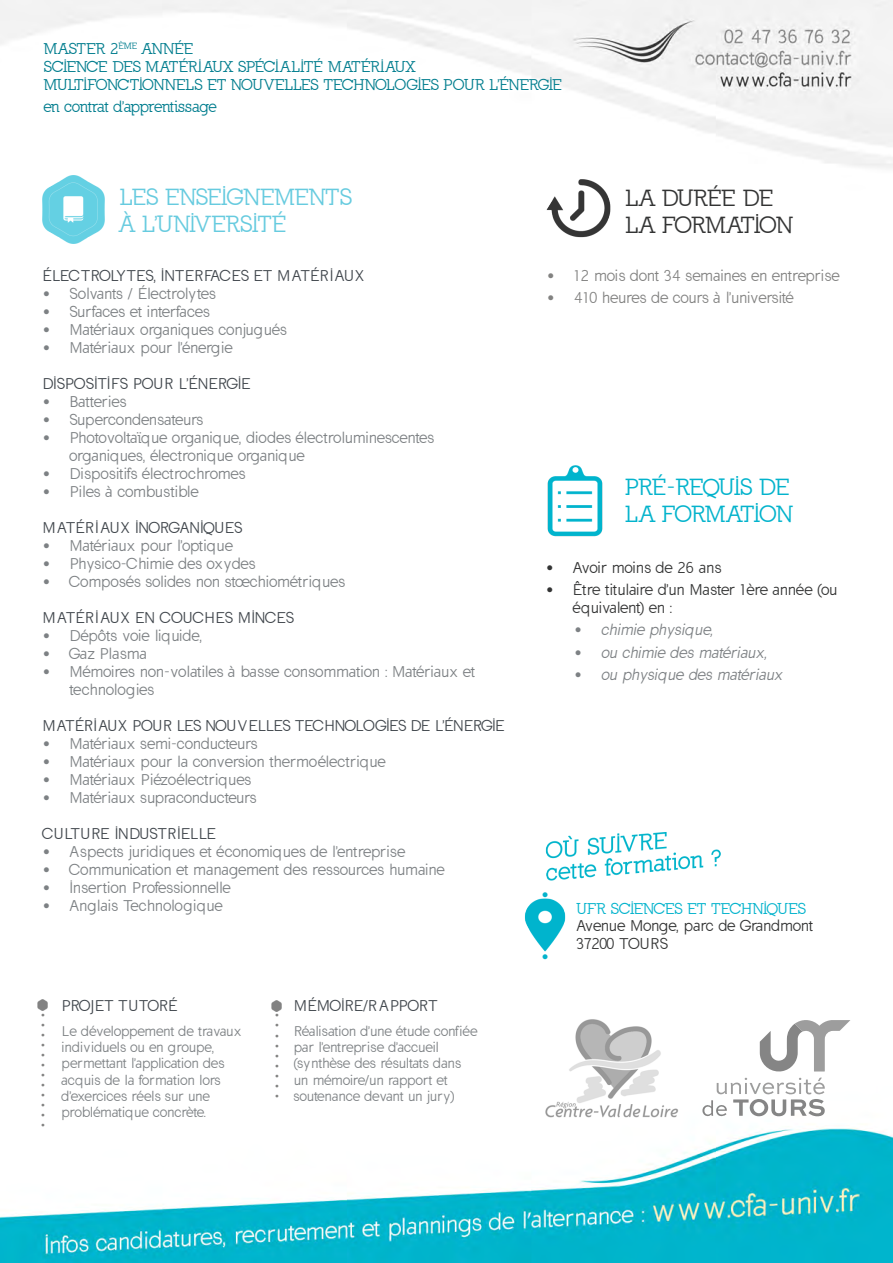
<style>
.page{position:relative;width:893px;height:1263px;background:#fff}
.page>*{position:absolute;margin:0;border:0;box-sizing:border-box;transform-origin:0 0}
.t1{font:22.5px "California";color:#03b3cc}
.t2{font:22.5px "California";color:#333434}
.t3{font:22.5px "California";color:#67cbdf}
.t4{font:22.5px "California";letter-spacing:.025em;color:#67cbdf}
.t5{font:15px/18px "California Sans";letter-spacing:.02em;color:#7d8184}
.t6{font:15px/18px "California Sans";color:#7d8184}
.t7{font:15px "California Sans";color:#40464c}
.t8{font:15px "California";color:#007d8e}
.t9{font:15px/18px "California Sans";color:#333434}
.t10{font:15px "California Sans";color:#828281}
.t11{font:italic 15px "California Sans";color:#7d8184}
.t12{font:15px "California Sans";letter-spacing:-.02em;color:#40464c}
.t13{font:15px "California";color:#03b3cc}
.t14{font:15px "California";letter-spacing:.02em;color:#007d8e}
.t15{font:15px "California Sans";color:#03b3cc}
.t16{font:13.5px/16.2px "California Sans";color:#7d8184}
.t17{font:8.4px "California Sans";color:#828281}
.s1{font-style:normal}
</style>
<div class="page">
<img style="left:0;top:0;width:893px;height:1263px">
<img style="left:43px;top:175px;width:62px;height:69px">
<img style="left:546px;top:179px;width:65px;height:63px">
<img style="left:539px;top:463px;width:71px;height:74px">
<img style="left:542px;top:827px;width:184px;height:55px">
<img style="left:523px;top:895px;width:46px;height:60px">
<svg style="left:37px;top:999px;width:11px;height:11px"></svg>
<svg style="left:271px;top:1000px;width:11px;height:11px"></svg>
<img style="left:538px;top:1014px;width:145px;height:108px">
<svg style="left:702px;top:1020px;width:148px;height:96px"></svg>
<p class="t14" style="left:44px;top:40px;width:151px">MASTER 2<sup>ÈME</sup> ANNÉE</p>
<p class="t8" style="left:44px;top:58px;width:373px">SCIENCE DES MATÉRIAUX SPÉCIALITÉ MATÉRIAUX</p>
<p class="t8" style="left:44px;top:76px;width:520px">MULTIFONCTIONNELS ET NOUVELLES TECHNOLOGIES POUR L'ÉNERGIE</p>
<p class="t8" style="left:44px;top:98px;width:174px">en contrat d'apprentissage</p>
<p class="t3" style="left:120px;top:184px;width:233px">LES ENSEIGNEMENTS</p>
<p class="t4" style="left:120px;top:211px;width:168px">À L'UNIVERSITÉ</p>
<p class="t2" style="left:625px;top:185px;width:149px">LA DURÉE DE</p>
<p class="t2" style="left:625px;top:212px;width:169px">LA FORMATION</p>
<p class="t7" style="left:43px;top:267px;width:324px">ÉLECTROLYTES, INTERFACES ET MATÉRIAUX</p>
<p class="t6" style="left:43px;top:285px;width:175px">• Solvants / Électrolytes</p>
<p class="t6" style="left:43px;top:303px;width:168px">• Surfaces et interfaces</p>
<p class="t6" style="left:43px;top:321px;width:245px">• Matériaux organiques conjugués</p>
<p class="t6" style="left:43px;top:339px;width:191px">• Matériaux pour l'énergie</p>
<p class="t7" style="left:43px;top:375px;width:209px">DISPOSITIFS POUR L'ÉNERGIE</p>
<p class="t5" style="left:43px;top:393px;width:85px">• Batteries</p>
<p class="t6" style="left:43px;top:411px;width:162px">• Supercondensateurs</p>
<p class="t6" style="left:70px;top:429px;width:366px;text-indent:-27px">• Photovoltaïque organique, diodes électroluminescentes organiques, électronique organique</p>
<p class="t5" style="left:43px;top:465px;width:204px">• Dispositifs électrochromes</p>
<p class="t5" style="left:43px;top:483px;width:157px">• Piles à combustible</p>
<p class="t7" style="left:43px;top:519px;width:201px">MATÉRI AUX INORGANIQUES</p>
<p class="t6" style="left:43px;top:537px;width:192px">• Matériaux pour l'optique</p>
<p class="t5" style="left:43px;top:555px;width:214px">• Physico-Chimie des oxydes</p>
<p class="t5" style="left:43px;top:573px;width:304px">• Composés solides non stœchiométriques</p>
<p class="t7" style="left:43px;top:609px;width:253px">MATÉRI AUX EN COUCHES MINCES</p>
<p class="t5" style="left:43px;top:627px;width:161px">• Dépôts voie liquide,</p>
<p class="t5" style="left:43px;top:645px;width:106px">• Gaz Plasma</p>
<p class="t5" style="left:70px;top:663px;width:407px;text-indent:-27px">• Mémoires non-volatiles à basse consommation : Matériaux et technologies</p>
<p class="t12" style="left:43px;top:717px;width:463px">MATÉRIAUX POUR LES NOUVELLES TECHNOLOGIES DE L'ÉNERGIE</p>
<p class="t6" style="left:43px;top:735px;width:216px">• Matériaux semi-conducteurs</p>
<p class="t5" style="left:43px;top:753px;width:345px">• Matériaux pour la conversion thermoélectrique</p>
<p class="t5" style="left:43px;top:771px;width:210px">• Matériaux Piézoélectriques</p>
<p class="t6" style="left:43px;top:789px;width:215px">• Matériaux supraconducteurs</p>
<p class="t7" style="left:43px;top:825px;width:175px">CULTURE INDUSTRIELLE</p>
<p class="t5" style="left:43px;top:843px;width:364px">• Aspects juridiques et économiques de l'entreprise</p>
<p class="t6" style="left:43px;top:861px;width:403px">• Communication et management des ressources humaine</p>
<p class="t5" style="left:43px;top:879px;width:190px">• Insertion Professionnelle</p>
<p class="t5" style="left:43px;top:897px;width:181px">• Anglais Technologique</p>
<p class="t17" style="left:41px;top:1010px;width:6px">•</p>
<p class="t17" style="left:41px;top:1020px;width:6px">•</p>
<p class="t17" style="left:41px;top:1030px;width:6px">•</p>
<p class="t17" style="left:41px;top:1040px;width:6px">•</p>
<p class="t17" style="left:41px;top:1050px;width:6px">•</p>
<p class="t17" style="left:41px;top:1060px;width:6px">•</p>
<p class="t17" style="left:41px;top:1070px;width:6px">•</p>
<p class="t17" style="left:41px;top:1080px;width:6px">•</p>
<p class="t17" style="left:41px;top:1090px;width:6px">•</p>
<p class="t17" style="left:41px;top:1100px;width:6px">•</p>
<p class="t17" style="left:41px;top:1110px;width:6px">•</p>
<p class="t17" style="left:41px;top:1120px;width:6px">•</p>
<p class="t7" style="left:62px;top:997px;width:117px">PROJET TUTORÉ</p>
<p class="t16" style="left:62px;top:1023px;width:181px">Le développement de travaux individuels ou en groupe, permettant l'application des acquis de la formation lors d'exercices réels sur une problématique concrète.</p>
<p class="t17" style="left:275px;top:1010px;width:6px">•</p>
<p class="t17" style="left:275px;top:1021px;width:6px">•</p>
<p class="t17" style="left:275px;top:1031px;width:6px">•</p>
<p class="t17" style="left:275px;top:1041px;width:6px">•</p>
<p class="t17" style="left:275px;top:1051px;width:6px">•</p>
<p class="t17" style="left:275px;top:1061px;width:6px">•</p>
<p class="t17" style="left:275px;top:1071px;width:6px">•</p>
<p class="t17" style="left:275px;top:1081px;width:6px">•</p>
<p class="t17" style="left:275px;top:1091px;width:6px">•</p>
<p class="t7" style="left:294px;top:997px;width:145px">MÉMOIRE/R APPORT</p>
<p class="t16" style="left:294px;top:1023px;width:185px">Réalisation d'une étude confiée par l'entreprise d'accueil (synthèse des résultats dans un mémoire/un rapport et soutenance devant un jury)</p>
<p class="t10" style="left:547px;top:267px;width:294px">• 12 mois dont 34 semaines en entreprise</p>
<p class="t10" style="left:547px;top:289px;width:248px">• 410 heures de cours à l'université</p>
<p class="t1" style="left:625px;top:474px;width:166px">PRÉ-REQUIS DE</p>
<p class="t1" style="left:625px;top:501px;width:169px">LA FORMATION</p>
<p class="t9" style="left:546px;top:558px;width:177px">• Avoir moins de 26 ans</p>
<p class="t9" style="left:573px;top:581px;width:266px;text-indent:-27px">• Être titulaire d'un Master 1ère année (ou équivalent) en :</p>
<p class="t11" style="left:574px;top:621px;width:143px"><span class="s1">•</span> chimie physiq ue,</p>
<p class="t11" style="left:574px;top:643px;width:197px"><span class="s1">•</span> ou chimie des matériaux,</p>
<p class="t11" style="left:574px;top:666px;width:213px"><span class="s1">•</span> ou physiq ue des matériaux</p>
<p class="t15" style="left:541px;top:886px;width:10px">•</p>
<p class="t15" style="left:541px;top:948px;width:10px">•</p>
<p class="t13" style="left:576px;top:899px;width:230px">UFR SCIENCES ET TECHNIQUES</p>
<p class="t9" style="left:576px;top:916px;width:238px">Avenue Monge, parc de Grandmont</p>
<p class="t9" style="left:576px;top:934px;width:93px">37200 TOURS</p>
</div>
